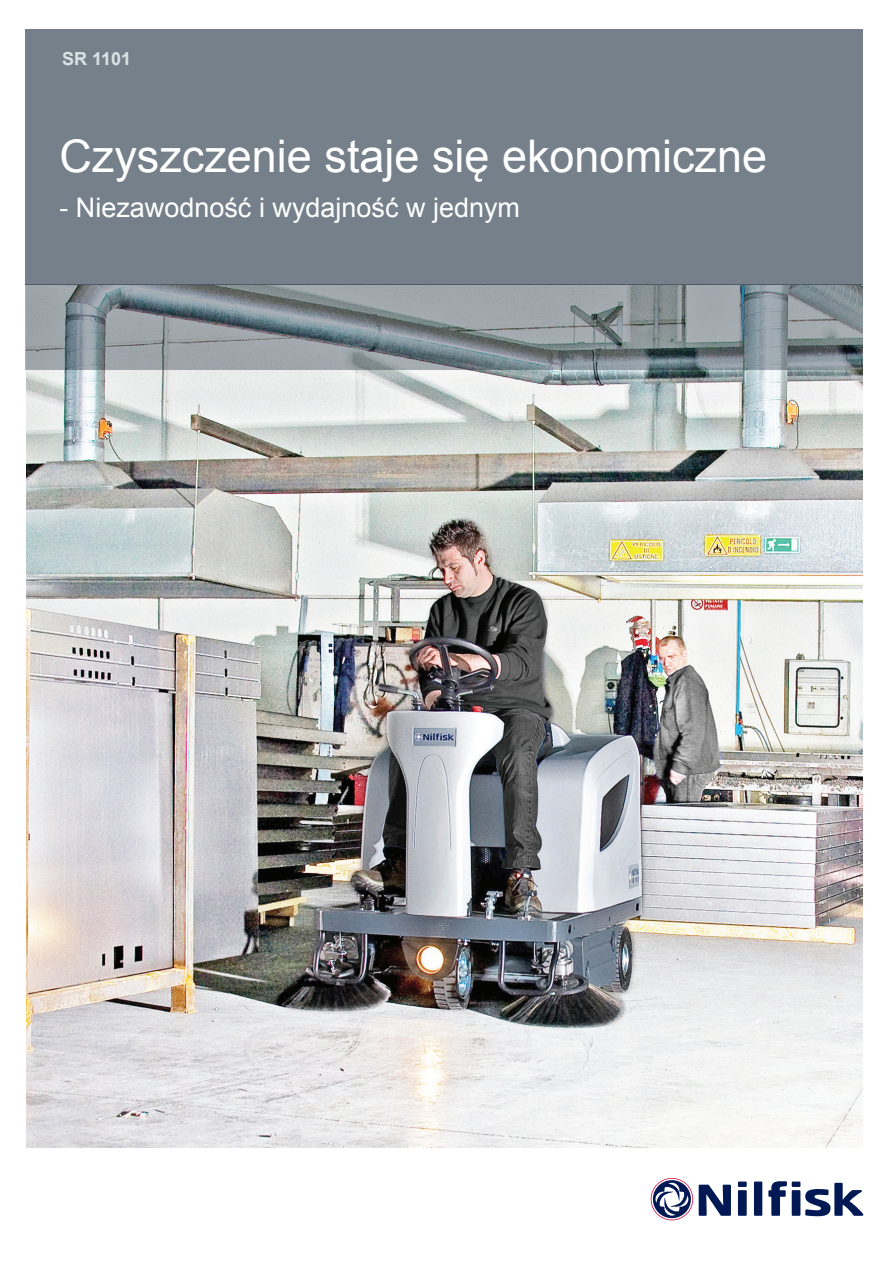
<style>
.page{position:relative;width:893px;height:1263px;background:#fff}
.page>*{position:absolute;margin:0;border:0;box-sizing:border-box;transform-origin:0 0}
.t1{font:45px "Arial";color:#fff}
.t2{font:27px "Arial";color:#fff}
.t3{font:700 18px "Arial";color:#dae3e4}
</style>
<div class="page">
<img style="left:26px;top:370px;width:837px;height:777px">
<div style="left:26px;top:30px;width:837px;height:255px;background:#75808a"></div>
<svg style="left:26px;top:285px;width:837px;height:85px;background:#889297"></svg>
<div style="left:754px;top:1181px;width:8px;height:35px;background:#001954"></div>
<svg style="left:699px;top:1185px;width:32px;height:31px"></svg>
<div style="left:738px;top:1190px;width:9px;height:26px;background:#001954"></div>
<div style="left:792px;top:1190px;width:8px;height:26px;background:#001954"></div>
<div style="left:738px;top:1181px;width:9px;height:6px;background:#001954"></div>
<div style="left:792px;top:1181px;width:8px;height:6px;background:#001954"></div>
<svg style="left:768px;top:1181px;width:19px;height:35px"></svg>
<svg style="left:805px;top:1183px;width:58px;height:33px"></svg>
<svg style="left:651px;top:1178px;width:42px;height:42px"></svg>
<p class="t3" style="left:62px;top:46px;width:71px">SR 1101</p>
<p class="t1" style="left:59px;top:125px;width:709px">Czyszczenie staje się ekonomiczne</p>
<p class="t2" style="left:59px;top:189px;width:462px">- Niezawodność i wydajność w jednym</p>
</div>
